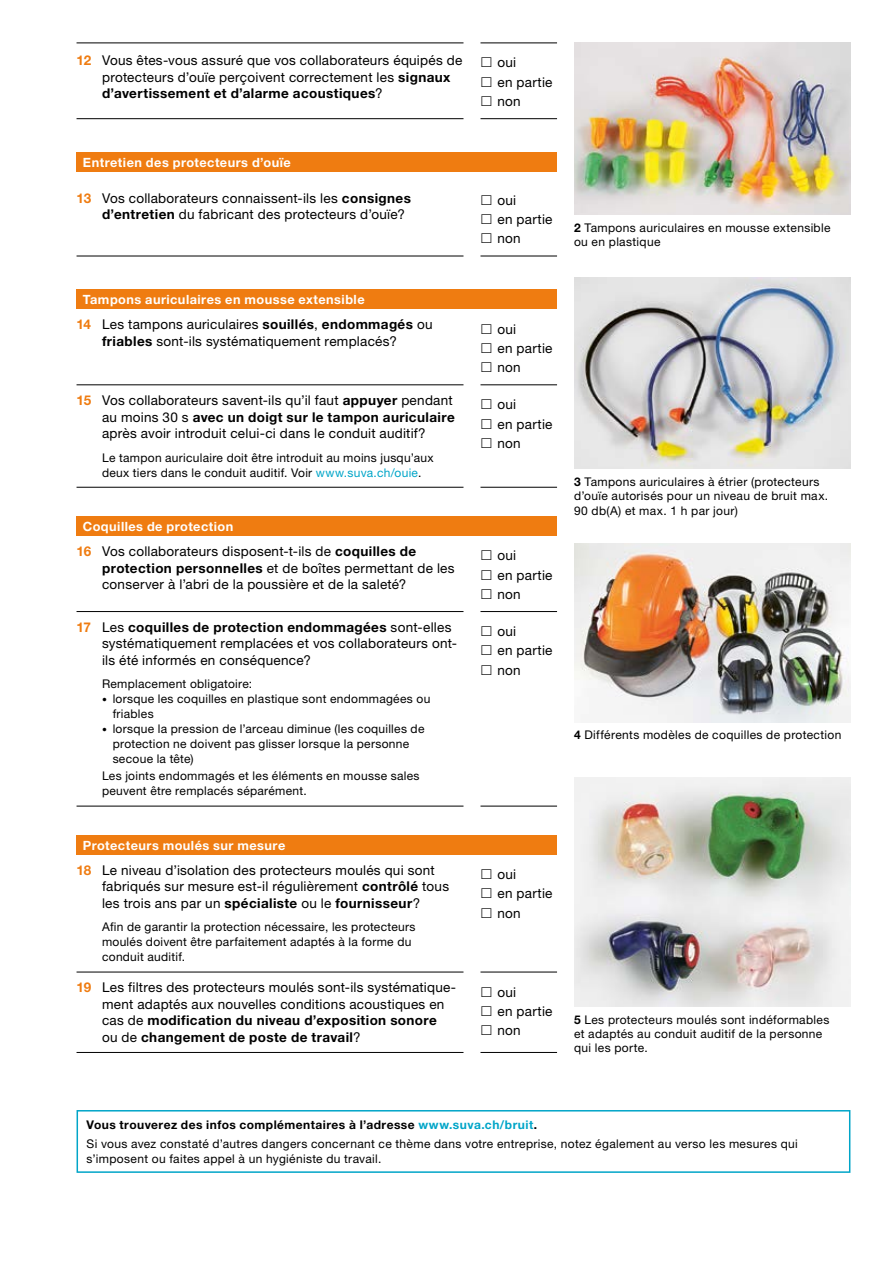
<style>
.page{position:relative;width:893px;height:1263px;background:#fff}
.page>*{position:absolute;margin:0;border:0;box-sizing:border-box;transform-origin:0 0}
.t1{font:13.5px/16.5px "Helvetica Neue LT Std";letter-spacing:.02em;color:#000}
.CL_Inhalt_Titel{font:700 12.75px "Helvetica Neue LT Std";letter-spacing:.035em;color:#fff}
.CL_Kleiner_Grad_Abst{font:12px/15px "Helvetica Neue LT Std";letter-spacing:.025em;color:#000}
.CL_Kasten_Fliesstext{font:12px/15px "Helvetica Neue LT Std";letter-spacing:.025em;color:#000}
.CL_Legenden{font:12px/14.4px "Helvetica Neue LT Std";letter-spacing:.03em;color:#000}
.CL_Kasten_Titel{font:700 12px "Helvetica Neue LT Std";letter-spacing:.04em;color:#000}
.s1{font-weight:700;color:#ef7c11}
.s2{font-weight:700}
.s3{color:#00a5c8}
.s4{font-size:9.75px}
</style>
<div class="page">
<img style="left:574px;top:43px;width:276px;height:171px">
<img style="left:574px;top:277px;width:276px;height:192px">
<img style="left:574px;top:543px;width:276px;height:179px">
<img style="left:574px;top:777px;width:276px;height:229px">
<hr style="left:77px;top:43px;width:386px;height:1px;background:#000">
<hr style="left:77px;top:118px;width:386px;height:1px;background:#000">
<hr style="left:480px;top:43px;width:77px;height:1px;background:#000">
<hr style="left:480px;top:118px;width:77px;height:1px;background:#000">
<div style="left:77px;top:153px;width:480px;height:19px;background:#ef7c11"></div>
<hr style="left:480px;top:256px;width:77px;height:1px;background:#000">
<hr style="left:77px;top:256px;width:386px;height:1px;background:#000">
<div style="left:77px;top:290px;width:480px;height:19px;background:#ef7c11"></div>
<hr style="left:480px;top:384px;width:77px;height:1px;background:#000">
<hr style="left:480px;top:487px;width:77px;height:1px;background:#000">
<hr style="left:77px;top:384px;width:386px;height:1px;background:#000">
<hr style="left:77px;top:487px;width:386px;height:1px;background:#000">
<div style="left:77px;top:517px;width:480px;height:19px;background:#ef7c11"></div>
<hr style="left:480px;top:611px;width:77px;height:1px;background:#000">
<hr style="left:480px;top:806px;width:77px;height:1px;background:#000">
<hr style="left:77px;top:611px;width:386px;height:1px;background:#000">
<hr style="left:77px;top:806px;width:386px;height:1px;background:#000">
<div style="left:77px;top:835px;width:480px;height:20px;background:#ef7c11"></div>
<hr style="left:480px;top:1052px;width:77px;height:1px;background:#000">
<hr style="left:480px;top:972px;width:77px;height:1px;background:#000">
<hr style="left:77px;top:972px;width:386px;height:1px;background:#000">
<hr style="left:77px;top:1052px;width:386px;height:1px;background:#000">
<div style="left:77px;top:1110px;width:773px;height:63px;border:2px solid #00a5c8"></div>
<p class="t1" style="left:102px;top:52px;width:362px;text-indent:-26px"><span class="s1">12</span> Vous êtes-vous assuré que vos collaborateurs équipés de protecteurs d’ouïe perçoivent correctement les <span class="s2">signaux d’avertissement et d’alarme acoustiques</span>?</p>
<p class="t1" style="left:497px;top:54px;width:20px">oui</p>
<p class="t1" style="left:497px;top:73px;width:57px">en partie</p>
<p class="t1" style="left:497px;top:93px;width:25px">non</p>
<p class="CL_Inhalt_Titel" style="left:83px;top:154px;width:209px">Entretien des protecteurs d’ouïe</p>
<p class="t1" style="left:102px;top:189px;width:310px;text-indent:-26px"><span class="s1">13</span> Vos collaborateurs connaissent-ils les <span class="s2">consignes d’entretien</span> du fabricant des protecteurs d’ouïe?</p>
<p class="t1" style="left:497px;top:191px;width:20px">oui</p>
<p class="t1" style="left:497px;top:211px;width:57px">en partie</p>
<p class="t1" style="left:497px;top:230px;width:25px">non</p>
<p class="CL_Inhalt_Titel" style="left:83px;top:292px;width:283px">Tampons auriculaires en mousse extensible</p>
<p class="t1" style="left:102px;top:316px;width:332px;text-indent:-26px"><span class="s1">14</span> Les tampons auriculaires <span class="s2">souillés</span>, <span class="s2">endommagés</span> ou <span class="s2">friables</span> sont-ils systématiquement remplacés?</p>
<p class="t1" style="left:497px;top:320px;width:20px">oui</p>
<p class="t1" style="left:497px;top:340px;width:57px">en partie</p>
<p class="t1" style="left:497px;top:359px;width:25px">non</p>
<p class="t1" style="left:102px;top:392px;width:354px;text-indent:-26px"><span class="s1">15</span> Vos collaborateurs savent-ils qu’il faut <span class="s2">appuyer</span> pendant au moins 30 s <span class="s2">avec un doigt sur le tampon auriculaire </span>après avoir introduit celui-ci dans le conduit auditif?</p>
<p class="CL_Kleiner_Grad_Abst" style="left:102px;top:450px;width:333px">Le tampon auriculaire doit être introduit au moins jusqu’aux deux tiers dans le conduit auditif. Voir <span class="s3">www.suva.ch/ouie</span>.</p>
<p class="t1" style="left:497px;top:396px;width:20px">oui</p>
<p class="t1" style="left:497px;top:415px;width:57px">en partie</p>
<p class="t1" style="left:497px;top:435px;width:25px">non</p>
<p class="CL_Inhalt_Titel" style="left:83px;top:518px;width:152px">Coquilles de protection</p>
<p class="t1" style="left:102px;top:543px;width:354px;text-indent:-25px"><span class="s1">16</span> Vos collaborateurs disposent-t-ils de <span class="s2">coquilles de protection personnelles</span> et de boîtes permettant de les conserver à l’abri de la poussière et de la saleté?</p>
<p class="t1" style="left:497px;top:547px;width:20px">oui</p>
<p class="t1" style="left:497px;top:566px;width:57px">en partie</p>
<p class="t1" style="left:497px;top:585px;width:25px">non</p>
<p class="t1" style="left:102px;top:619px;width:357px;text-indent:-26px"><span class="s1">17</span> Les <span class="s2">coquilles de protection endommagées</span> sont-elles systématiquement remplacées et vos collaborateurs ont&shy;ils été informés en conséquence?</p>
<p class="CL_Kleiner_Grad_Abst" style="left:102px;top:676px;width:152px">Remplacement obligatoire:</p>
<p class="CL_Kasten_Fliesstext" style="left:113px;top:691px;width:319px;text-indent:-11px"><span class="s4">•</span> lorsque les coquilles en plastique sont endommagées ou friables</p>
<p class="CL_Kasten_Fliesstext" style="left:113px;top:721px;width:313px;text-indent:-11px"><span class="s4">•</span> lorsque la pression de l’arceau diminue (les coquilles de protection ne doivent pas glisser lorsque la personne secoue la tête)</p>
<p class="CL_Kleiner_Grad_Abst" style="left:102px;top:768px;width:319px">Les joints endommagés et les éléments en mousse sales peuvent être remplacés séparément.</p>
<p class="CL_Inhalt_Titel" style="left:83px;top:837px;width:204px">Protecteurs moulés sur mesure</p>
<p class="t1" style="left:102px;top:862px;width:349px;text-indent:-26px"><span class="s1">18</span> Le niveau d’isolation des protecteurs moulés qui sont fabriqués sur mesure est-il régulièrement <span class="s2">contrôlé</span> tous les trois ans par un <span class="s2">spécialiste</span> ou le <span class="s2">fournisseur</span>?</p>
<p class="CL_Kleiner_Grad_Abst" style="left:102px;top:919px;width:315px">Afin de garantir la protection nécessaire, les protecteurs moulés doivent être parfaitement adaptés à la forme du conduit auditif.</p>
<p class="t1" style="left:497px;top:623px;width:20px">oui</p>
<p class="t1" style="left:497px;top:642px;width:57px">en partie</p>
<p class="t1" style="left:497px;top:661px;width:25px">non</p>
<p class="t1" style="left:497px;top:866px;width:20px">oui</p>
<p class="t1" style="left:497px;top:885px;width:57px">en partie</p>
<p class="t1" style="left:497px;top:904px;width:25px">non</p>
<p class="t1" style="left:102px;top:979px;width:356px;text-indent:-26px"><span class="s1">19</span> Les filtres des protecteurs moulés sont-ils systématique&shy;ment adaptés aux nouvelles conditions acoustiques en cas de <span class="s2">modification du niveau d’exposition sonore<br></span>ou de <span class="s2">changement de poste de travail</span>?</p>
<p class="t1" style="left:497px;top:983px;width:20px">oui</p>
<p class="t1" style="left:497px;top:1002px;width:57px">en partie</p>
<p class="t1" style="left:497px;top:1022px;width:25px">non</p>
<p class="CL_Legenden" style="left:574px;top:220px;width:258px"><span class="s2">2</span> Tampons auriculaires en mousse extensible ou en plastique</p>
<p class="CL_Legenden" style="left:574px;top:474px;width:256px"><span class="s2">3</span> Tampons auriculaires à étrier (protecteurs d’ouïe autorisés pour un niveau de bruit max.<br>90 db(A) et max. 1 h par jour)</p>
<p class="CL_Legenden" style="left:574px;top:728px;width:269px"><span class="s2">4</span> Différents modèles de coquilles de protection</p>
<p class="CL_Legenden" style="left:574px;top:1012px;width:257px"><span class="s2">5</span> Les protecteurs moulés sont indéformables et adaptés au conduit auditif de la personne qui les porte.</p>
<p class="CL_Kasten_Titel" style="left:87px;top:1117px;width:452px">Vous trouverez des infos complémentaires à l’adresse <span class="s3">www.suva.ch/bruit</span>.</p>
<p class="CL_Kasten_Fliesstext" style="left:87px;top:1136px;width:713px">Si vous avez constaté d’autres dangers concernant ce thème dans votre entreprise, notez également au verso les mesures qui s’imposent ou faites appel à un hygiéniste du travail.</p>
</div>
